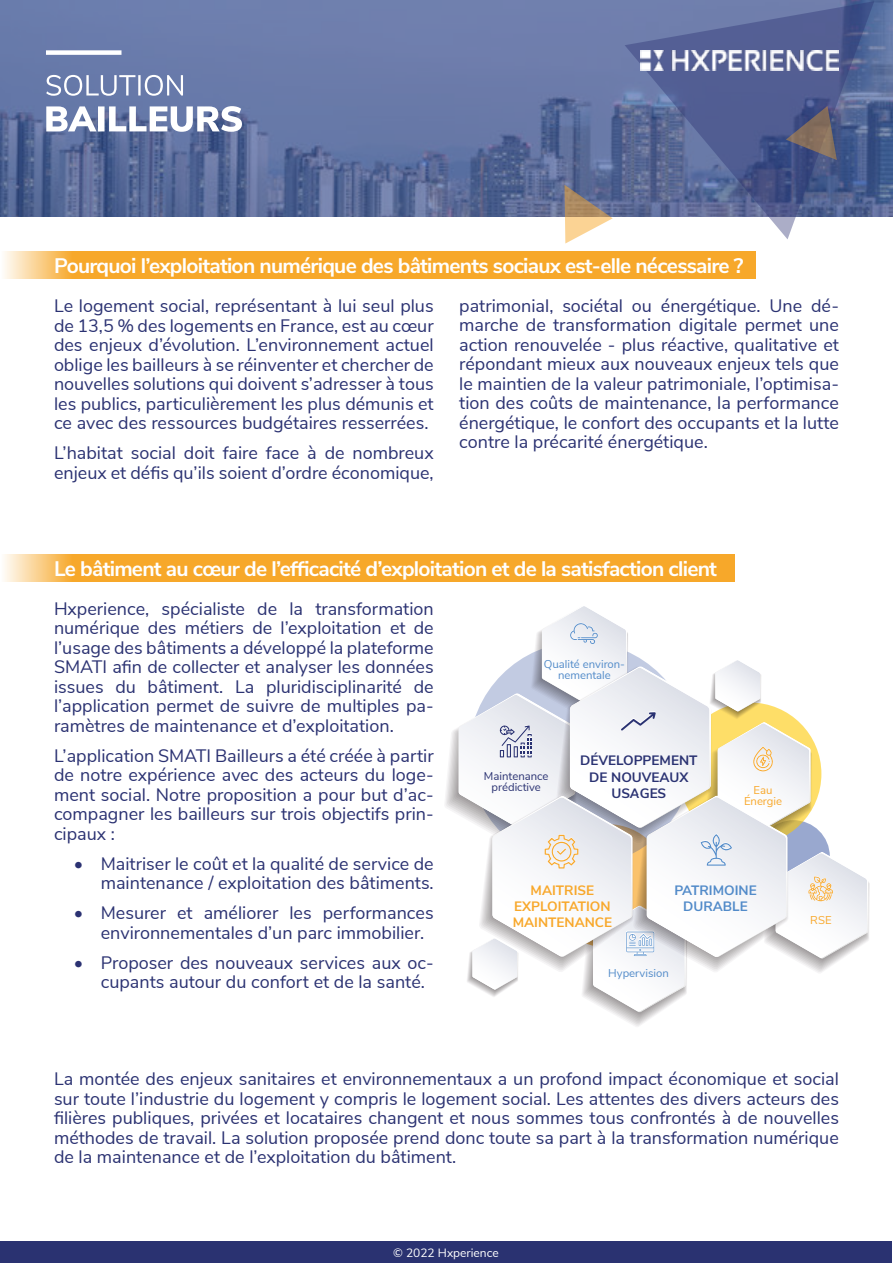
<style>
.page{position:relative;width:893px;height:1263px;background:#fff}
.page>*{position:absolute;margin:0;border:0;box-sizing:border-box;transform-origin:0 0}
.t1{font:700 21px "Nunito Sans";letter-spacing:-.035em;color:#fff}
.t2{font:18px/19.5px "Nunito Sans";color:#2b3272;text-align:justify}
.t3{font:700 13.65px/16.4px "Nunito Sans";color:#f8a82b;text-align:center}
.t4{font:700 13.65px/16.4px "Nunito Sans";color:#2a3272;text-align:center}
.t5{font:700 13.65px/16.4px "Nunito Sans";color:#528bc9;text-align:center}
.t6{font:12px "Nunito Sans";color:#fff}
.t7{font:11.25px/11.2px "Nunito Sans";color:#528bc9;text-align:center}
.t8{font:11.25px/11.2px "Nunito Sans";color:#2a3272;text-align:center}
.t9{font:11.25px/11.2px "Nunito Sans";color:#f8a82b;text-align:center}
</style>
<div class="page">
<svg style="left:0;top:0;width:893px;height:217px;background:#6273a2"></svg>
<div style="left:0;top:1241px;width:892px;height:22px;background:#2a3271"></div>
<svg style="left:625px;top:1px;width:249px;height:238px;background:#6774a0"></svg>
<svg style="left:564px;top:185px;width:49px;height:59px"></svg>
<img style="left:641px;top:51px;width:197px;height:19px">
<div style="left:46px;top:50px;width:75px;height:5px;background:#fff"></div>
<svg style="left:46px;top:75px;width:137px;height:21px"></svg>
<svg style="left:786px;top:106px;width:51px;height:54px;background:#615e72"></svg>
<div style="left:1px;top:251px;width:754px;height:28px;background:#f7a82a"></div>
<div style="left:1px;top:554px;width:733px;height:28px;background:#f7a82a"></div>
<svg style="left:46px;top:106px;width:196px;height:26px"></svg>
<svg style="left:445px;top:606px;width:425px;height:420px"></svg>
<p class="t1" style="left:54px;top:254px;width:691px">Pourquoi l’exploitation numérique des bâtiments sociaux est-elle nécessaire ?</p>
<p class="t2" style="left:459px;top:295px;width:381px">patrimonial, sociétal ou énergétique. Une dé&shy;marche de transformation digitale permet une action renouvelée - plus réactive, qualitative et répondant mieux aux nouveaux enjeux tels que le maintien de la valeur patrimoniale, l’optimisa&shy;tion des coûts de maintenance, la performance énergétique, le confort des occupants et la lutte contre la précarité énergétique.</p>
<p class="t2" style="left:54px;top:296px;width:381px">Le logement social, représentant à lui seul plus de 13,5 % des logements en France, est au cœur des enjeux d’évolution. L’environnement actuel oblige les bailleurs à se réinventer et chercher de nouvelles solutions qui doivent s’adresser à tous les publics, particulièrement les plus démunis et ce avec des ressources budgétaires resserrées.</p>
<p class="t2" style="left:54px;top:443px;width:381px">L’habitat social doit faire face à de nombreux enjeux et défis qu’ils soient d’ordre économique,</p>
<p class="t1" style="left:54px;top:553px;width:665px">Le bâtiment au cœur de l’efficacité d’exploitation et de la satisfaction client</p>
<p class="t2" style="left:54px;top:598px;width:381px">Hxperience, spécialiste de la transformation numérique des métiers de l’exploitation et de l’usage des bâtiments a développé la plateforme SMATI afin de collecter et analyser les données issues du bâtiment. La pluridisciplinarité de l’application permet de suivre de multiples pa&shy;ramètres de maintenance et d’exploitation.</p>
<p class="t2" style="left:54px;top:745px;width:381px">L’application SMATI Bailleurs a été créée à partir de notre expérience avec des acteurs du loge&shy;ment social. Notre proposition a pour but d’ac&shy;compagner les bailleurs sur trois objectifs prin&shy;cipaux :</p>
<p class="t2" style="left:74px;top:853px;width:361px;text-align:right">• Maitriser le coût et la qualité de service de maintenance / exploitation des bâtiments.</p>
<p class="t2" style="left:101px;top:903px;width:334px;text-indent:-27px">• Mesurer et améliorer les performances environnementales d’un parc immobilier.</p>
<p class="t2" style="left:101px;top:952px;width:334px;text-indent:-27px">• Proposer des nouveaux services aux oc&shy;cupants autour du confort et de la santé.</p>
<p class="t7" style="left:544px;top:658px;width:83px">Qualité environ&shy;nementale</p>
<p class="t8" style="left:484px;top:770px;width:66px">Maintenance prédictive</p>
<p class="t4" style="left:580px;top:752px;width:119px">DÉVELOPPEMENT<br>DE NOUVEAUX<br>USAGES</p>
<p class="t9" style="left:744px;top:784px;width:40px">Eau<br>Énergie</p>
<p class="t3" style="left:513px;top:881px;width:101px">MAITRISE<br>EXPLOITATION<br>MAINTENANCE</p>
<p class="t5" style="left:674px;top:881px;width:84px">PATRIMOINE<br>DURABLE</p>
<p class="t7" style="left:608px;top:967px;width:62px">Hypervision</p>
<p class="t9" style="left:810px;top:914px;width:23px">RSE</p>
<p class="t2" style="left:54px;top:1069px;width:786px">La montée des enjeux sanitaires et environnementaux a un profond impact économique et social sur toute l’industrie du logement y compris le logement social. Les attentes des divers acteurs des filières publiques, privées et locataires changent et nous sommes tous confrontés à de nouvelles méthodes de travail. La solution proposée prend donc toute sa part à la transformation numérique de la maintenance et de l’exploitation du bâtiment.</p>
<p class="t6" style="left:393px;top:1246px;width:107px">© 2022 Hxperience</p>
</div>
